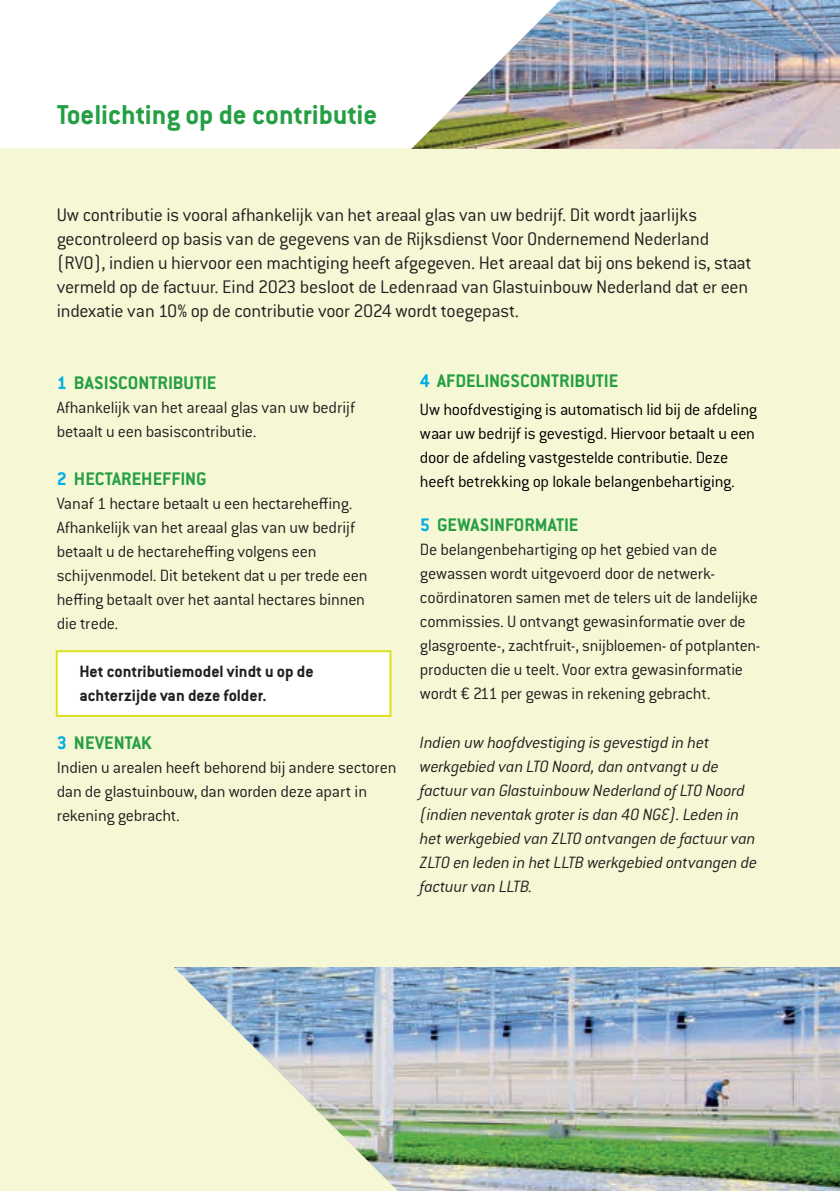
<style>
.page{position:relative;width:840px;height:1191px;background:#fff}
.page>*{position:absolute;margin:0;border:0;box-sizing:border-box;transform-origin:0 0}
.t1{font:700 30px "Conduit ITC Std";color:#259f43}
.t2{font:300 20px/24px "Conduit ITC Std";letter-spacing:-.015em;color:#231f20}
.t3{font:700 20px "Conduit ITC Std";color:#259f43}
.t4{font:300 18px/24px "Conduit ITC Std";letter-spacing:-.015em;color:#231f20}
.t5{font:italic 300 18px/24px "Conduit ITC Std";letter-spacing:-.015em;color:#231f20}
.t6{font:300 18px/24px "Conduit ITC Std";letter-spacing:-.015em;color:#000}
.t7{font:700 18px/24px "Conduit ITC Std";color:#231f20}
.s1{color:#00aee7}
</style>
<div class="page">
<div style="left:0;top:149px;width:839px;height:1042px;background:#f6f7d5"></div>
<img style="left:397px;top:967px;width:442px;height:224px">
<div style="left:56px;top:650px;width:335px;height:67px;background:#fff;border:2px solid #dbe11e"></div>
<svg style="left:174px;top:967px;width:223px;height:223px"></svg>
<img style="left:411px;top:0;width:428px;height:149px">
<h1 class="t1" style="left:57px;top:97px;width:322px">Toelichting op de contributie</h1>
<p class="t2" style="left:57px;top:202px;width:696px">Uw contributie is vooral afhankelijk van het areaal glas van uw bedrijf. Dit wordt jaarlijks gecontroleerd op basis van de gegevens van de Rijksdienst Voor Ondernemend Nederland (RVO), indien u hiervoor een machtiging heeft afgegeven. Het areaal dat bij ons bekend is, staat vermeld op de factuur. Eind 2023 besloot de Ledenraad van Glastuinbouw Nederland dat er een indexatie van 10% op de contributie voor 2024 wordt toegepast.</p>
<p class="t3" style="left:57px;top:370px;width:161px"><span class="s1">1</span> BASISCONTRIBUTIE</p>
<p class="t4" style="left:57px;top:394px;width:299px">Afhankelijk van het areaal glas van uw bedrijf betaalt u een basiscontributie.</p>
<p class="t3" style="left:57px;top:466px;width:151px"><span class="s1">2</span> HECTAREHEFFING</p>
<p class="t4" style="left:57px;top:490px;width:312px">Vanaf 1 hectare betaalt u een hectareheffing.<br>Afhankelijk van het areaal glas van uw bedrijf betaalt u de hectareheffing volgens een schijvenmodel. Dit betekent dat u per trede een heffing betaalt over het aantal hectares binnen die trede.</p>
<p class="t7" style="left:79px;top:658px;width:236px">Het contributiemodel vindt u op de achterzijde van deze folder.</p>
<p class="t3" style="left:57px;top:730px;width:96px"><span class="s1">3</span> NEVENTAK</p>
<p class="t4" style="left:57px;top:754px;width:341px">Indien u arealen heeft behorend bij andere sectoren dan de glastuinbouw, dan worden deze apart in rekening gebracht.</p>
<p class="t3" style="left:420px;top:369px;width:200px"><span class="s1">4</span> AFDELINGSCONTRIBUTIE</p>
<p class="t6" style="left:420px;top:397px;width:338px">Uw hoofdvestiging is automatisch lid bij de afdeling waar uw bedrijf is gevestigd. Hiervoor betaalt u een door de afdeling vastgestelde contributie. Deze heeft betrekking op lokale belangenbehartiging.</p>
<p class="t3" style="left:420px;top:513px;width:160px"><span class="s1">5</span> GEWASINFORMATIE</p>
<p class="t4" style="left:420px;top:537px;width:340px">De belangenbehartiging op het gebied van de gewassen wordt uitgevoerd door de netwerk&shy;coördinatoren samen met de telers uit de landelijke commissies. U ontvangt gewasinformatie over de glasgroente-, zachtfruit-, snijbloemen- of potplanten&shy;producten die u teelt. Voor extra gewasinformatie wordt € 211 per gewas in rekening gebracht.</p>
<p class="t5" style="left:420px;top:729px;width:339px">Indien uw hoofdvestiging is gevestigd in het werkgebied van LTO Noord, dan ontvangt u de factuur van Glastuinbouw Nederland of LTO Noord (indien neventak groter is dan 40 NGE). Leden in het werkgebied van ZLTO ontvangen de factuur van ZLTO en leden in het LLTB werkgebied ontvangen de factuur van LLTB.</p>
</div>
